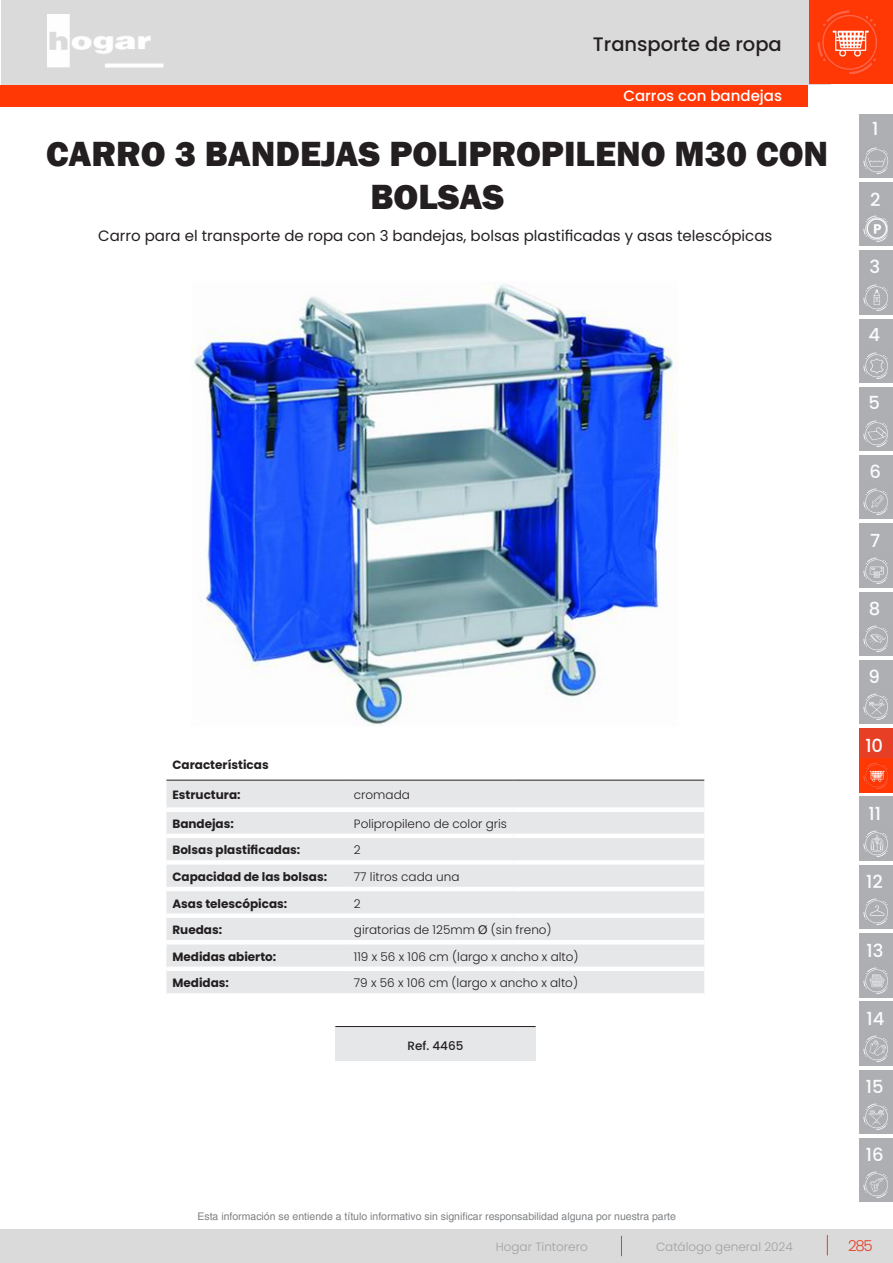
<style>
.page{position:relative;width:893px;height:1263px;background:#fff}
.page>*{position:absolute;margin:0;border:0;box-sizing:border-box;transform-origin:0 0}
.t1{font:800 36px/43.2px "Franklin Gothic";color:#231f20;text-align:center}
.t2{font:500 19.5px "Poppins";color:#231f20}
.t3{font:500 18px "Poppins";color:#fbfbfb}
.Estilo_de_párrafo_1{font:15px "Poppins";color:#231f20}
.t4{font:500 15px "Poppins";color:#fff}
.t5{font:300 15px "Poppins";color:#e73f25}
.Estilo_de_párrafo_1-2{font:300 12px "Poppins";color:#231f20}
.Estilo_de_párrafo_1-3{font:700 12px "Poppins";color:#231f20}
.t6{font:300 12px "Poppins";color:#a0a1a5}
.Estilo_de_párrafo_1-4{font:500 12px "Poppins";color:#231f20}
.t7{font:10.5px "Helvetica";color:#7e8083}
.s1{font-family:"Helvetica";font-weight:400}
</style>
<div class="page">
<div style="left:1px;top:0;width:829px;height:84px;background:#dadada"></div>
<img style="left:48px;top:14px;width:115px;height:53px">
<div style="left:1px;top:1229px;width:892px;height:34px;background:#dadada"></div>
<svg style="left:827px;top:1235px;width:1px;height:20px"></svg>
<svg style="left:621px;top:1236px;width:1px;height:20px"></svg>
<div style="left:859px;top:114px;width:34px;height:30px;background:#aeafb3"></div>
<img style="left:859px;top:348px;width:34px;height:34px">
<div style="left:859px;top:182px;width:34px;height:30px;background:#aeafb3"></div>
<img style="left:859px;top:280px;width:34px;height:34px">
<div style="left:859px;top:250px;width:34px;height:30px;background:#aeafb3"></div>
<img style="left:859px;top:212px;width:34px;height:34px">
<div style="left:859px;top:319px;width:34px;height:29px;background:#aeafb3"></div>
<img style="left:859px;top:417px;width:34px;height:34px">
<div style="left:859px;top:387px;width:34px;height:30px;background:#aeafb3"></div>
<img style="left:859px;top:485px;width:34px;height:34px">
<div style="left:859px;top:455px;width:34px;height:30px;background:#aeafb3"></div>
<img style="left:859px;top:553px;width:34px;height:34px">
<div style="left:859px;top:523px;width:34px;height:30px;background:#aeafb3"></div>
<img style="left:859px;top:621px;width:34px;height:34px">
<div style="left:859px;top:592px;width:34px;height:29px;background:#aeafb3"></div>
<img style="left:859px;top:690px;width:34px;height:34px">
<div style="left:859px;top:660px;width:34px;height:30px;background:#aeafb3"></div>
<img style="left:859px;top:758px;width:34px;height:34px">
<div style="left:859px;top:728px;width:34px;height:30px;background:#e73f25"></div>
<img style="left:859px;top:826px;width:34px;height:34px">
<div style="left:859px;top:796px;width:34px;height:30px;background:#aeafb3"></div>
<img style="left:859px;top:895px;width:34px;height:34px">
<div style="left:859px;top:865px;width:34px;height:30px;background:#aeafb3"></div>
<img style="left:859px;top:963px;width:34px;height:34px">
<div style="left:859px;top:933px;width:34px;height:30px;background:#aeafb3"></div>
<img style="left:859px;top:1031px;width:34px;height:34px">
<div style="left:859px;top:1001px;width:34px;height:30px;background:#aeafb3"></div>
<img style="left:859px;top:1099px;width:34px;height:34px">
<div style="left:859px;top:1070px;width:34px;height:29px;background:#aeafb3"></div>
<img style="left:859px;top:1167px;width:34px;height:34px">
<div style="left:859px;top:1138px;width:34px;height:29px;background:#aeafb3"></div>
<img style="left:859px;top:144px;width:34px;height:34px">
<img style="left:809px;top:0;width:84px;height:84px">
<div style="left:0;top:85px;width:808px;height:21px;background:#ff3805"></div>
<div style="left:166px;top:781px;width:538px;height:212px;background:#e6e7e9"></div>
<div style="left:166px;top:807px;width:182px;height:5px;background:#fff"></div>
<div style="left:348px;top:807px;width:165px;height:5px;background:#fff"></div>
<div style="left:513px;top:807px;width:191px;height:5px;background:#fff"></div>
<div style="left:166px;top:833px;width:182px;height:5px;background:#fff"></div>
<div style="left:348px;top:833px;width:165px;height:5px;background:#fff"></div>
<div style="left:513px;top:833px;width:191px;height:5px;background:#fff"></div>
<div style="left:166px;top:860px;width:182px;height:5px;background:#fff"></div>
<div style="left:348px;top:860px;width:165px;height:5px;background:#fff"></div>
<div style="left:513px;top:860px;width:191px;height:5px;background:#fff"></div>
<hr style="left:166px;top:887px;width:182px;height:4px;background:#fff">
<hr style="left:348px;top:887px;width:165px;height:4px;background:#fff">
<hr style="left:513px;top:887px;width:191px;height:4px;background:#fff">
<div style="left:166px;top:913px;width:182px;height:5px;background:#fff"></div>
<div style="left:348px;top:913px;width:165px;height:5px;background:#fff"></div>
<div style="left:513px;top:913px;width:191px;height:5px;background:#fff"></div>
<hr style="left:166px;top:940px;width:182px;height:4px;background:#fff">
<hr style="left:348px;top:940px;width:165px;height:4px;background:#fff">
<hr style="left:513px;top:940px;width:191px;height:4px;background:#fff">
<div style="left:166px;top:966px;width:182px;height:5px;background:#fff"></div>
<div style="left:348px;top:966px;width:165px;height:5px;background:#fff"></div>
<div style="left:513px;top:966px;width:191px;height:5px;background:#fff"></div>
<hr style="left:166px;top:780px;width:182px;height:1px;background:#231f20">
<hr style="left:348px;top:780px;width:165px;height:1px;background:#231f20">
<hr style="left:513px;top:780px;width:191px;height:1px;background:#231f20">
<div style="left:335px;top:1026px;width:201px;height:34px;background:#e6e7e9"></div>
<hr style="left:335px;top:1026px;width:201px;height:1px;background:#231f20">
<img style="left:192px;top:284px;width:486px;height:442px">
<h2 class="t2" style="left:593px;top:33px;width:190px">Transporte de ropa</h2>
<p class="t4" style="left:623px;top:87px;width:160px">Carros con bandejas</p>
<p class="t1" style="left:46px;top:132px;width:783px">CARRO 3 BANDEJAS POLIPROPILENO M30 CON<br>BOLSAS</p>
<p class="Estilo_de_párrafo_1" style="left:98px;top:227px;width:676px">Carro para el transporte de ropa con 3 bandejas, bolsas plastificadas y asas telescópicas</p>
<p class="Estilo_de_párrafo_1-3" style="left:172px;top:758px;width:98px">Características</p>
<p class="Estilo_de_párrafo_1-3" style="left:172px;top:787px;width:70px">Estructura:</p>
<p class="Estilo_de_párrafo_1-2" style="left:354px;top:787px;width:57px">cromada</p>
<p class="Estilo_de_párrafo_1-3" style="left:172px;top:817px;width:63px">Bandejas:</p>
<p class="Estilo_de_párrafo_1-2" style="left:354px;top:817px;width:155px">Polipropileno de color gris</p>
<p class="Estilo_de_párrafo_1-3" style="left:172px;top:843px;width:129px">Bolsas plastificadas:</p>
<p class="Estilo_de_párrafo_1-2" style="left:354px;top:843px;width:8px">2</p>
<p class="Estilo_de_párrafo_1-3" style="left:172px;top:870px;width:156px">Capacidad de las bolsas:</p>
<p class="Estilo_de_párrafo_1-2" style="left:354px;top:870px;width:107px">77 litros cada una</p>
<p class="Estilo_de_párrafo_1-3" style="left:172px;top:896px;width:116px">Asas telescópicas:</p>
<p class="Estilo_de_párrafo_1-2" style="left:354px;top:896px;width:8px">2</p>
<p class="Estilo_de_párrafo_1-3" style="left:172px;top:923px;width:51px">Ruedas:</p>
<p class="Estilo_de_párrafo_1-2" style="left:354px;top:923px;width:199px">giratorias de 125mm <span class="s1">Ø</span> (sin freno)</p>
<p class="Estilo_de_párrafo_1-3" style="left:172px;top:950px;width:105px">Medidas abierto:</p>
<p class="Estilo_de_párrafo_1-2" style="left:354px;top:950px;width:226px">119 x 56 x 106 cm (largo x ancho x alto)</p>
<p class="Estilo_de_párrafo_1-3" style="left:172px;top:976px;width:58px">Medidas:</p>
<p class="Estilo_de_párrafo_1-2" style="left:354px;top:976px;width:226px">79 x 56 x 106 cm (largo x ancho x alto)</p>
<p class="Estilo_de_párrafo_1-4" style="left:408px;top:1039px;width:57px">Ref. 4465</p>
<p class="t7" style="left:197px;top:1210px;width:480px">Esta información se entiende a título informativo sin significar responsabilidad alguna por nuestra parte</p>
<h3 class="t3" style="left:872px;top:119px;width:8px">1</h3>
<h3 class="t3" style="left:870px;top:189px;width:12px">2</h3>
<h3 class="t3" style="left:870px;top:256px;width:12px">3</h3>
<h3 class="t3" style="left:868px;top:324px;width:13px">4</h3>
<h3 class="t3" style="left:868px;top:393px;width:13px">5</h3>
<h3 class="t3" style="left:870px;top:461px;width:13px">6</h3>
<h3 class="t3" style="left:870px;top:530px;width:12px">7</h3>
<h3 class="t3" style="left:869px;top:598px;width:13px">8</h3>
<h3 class="t3" style="left:868px;top:666px;width:13px">9</h3>
<h3 class="t3" style="left:865px;top:735px;width:19px">10</h3>
<h3 class="t3" style="left:869px;top:803px;width:14px">11</h3>
<h3 class="t3" style="left:866px;top:871px;width:18px">12</h3>
<h3 class="t3" style="left:867px;top:940px;width:18px">13</h3>
<h3 class="t3" style="left:867px;top:1008px;width:19px">14</h3>
<h3 class="t3" style="left:866px;top:1076px;width:19px">15</h3>
<h3 class="t3" style="left:866px;top:1144px;width:19px">16</h3>
<p class="t6" style="left:496px;top:1240px;width:94px">Hogar Tintorero</p>
<p class="t6" style="left:656px;top:1240px;width:138px">Catálogo general 2024</p>
<p class="t5" style="left:848px;top:1237px;width:26px">285</p>
</div>
